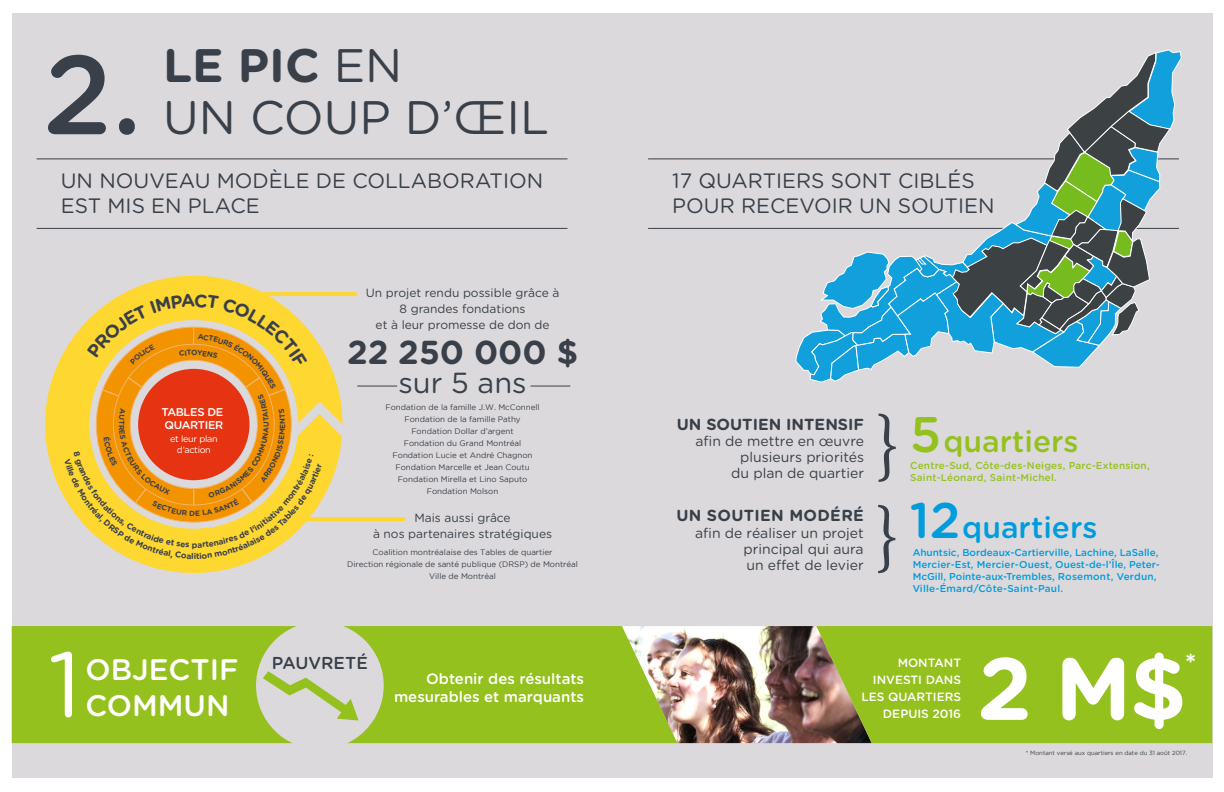
<style>
.page{position:relative;width:1224px;height:792px;background:#fff}
.page>*{position:absolute;margin:0;border:0;box-sizing:border-box;transform-origin:0 0}
.t1{font:500 112px "Gotham Rounded";color:#394049}
.t2{font:92.4px "Gotham Rounded";color:#fff}
.t3{font:700 88.2px "Gotham Rounded";color:#fff}
.t4{font:47px "Gotham Rounded";color:#394049}
.t5{font:700 47px "Gotham Rounded";color:#394049}
.t6{font:700 33.2px "Gotham Rounded";color:#394049}
.t7{font:500 30px "Gotham Rounded";color:#009cdc}
.t8{font:500 30px "Gotham Rounded";color:#95c11f}
.t9{font:500 29.7px/35.6px "Gotham Rounded";color:#fff}
.t10{font:29px "Gotham Rounded";color:#394049}
.t11{font:700 26px "Gotham Rounded";color:#fff}
.t12{font:20.8px/25px "Gotham Rounded";color:#394049}
.t13{font:500 17.2px "Gotham Rounded";color:#394049}
.t14{font:700 16px "Gotham Rounded";color:#394049}
.t15{font:700 16px "Gotham Rounded";letter-spacing:.02em;color:#394049}
.t16{font:500 15px/18px "Gotham Rounded";color:#fff;text-align:right}
.t17{font:14px/16px "Gotham Rounded";color:#394049;text-align:right}
.t18{font:12px/16px "Gotham Rounded";color:#394049;text-align:center}
.t19{font:500 12px/17px "Gotham Rounded";color:#fff;text-align:right}
.t20{font:500 11.3px/13.5px "Gotham Rounded";letter-spacing:-.03em;color:#fff}
.t21{font:500 10px/12px "Gotham Rounded";color:#009cdc}
.t22{font:500 10px/12px "Gotham Rounded";letter-spacing:.02em;color:#95c11f}
.t23{font:9px/10.8px "Gotham Rounded";letter-spacing:-.03em;color:#fff;text-align:center}
.t24{font:8px/12px "Gotham";color:#394049;text-align:center}
.t25{font:6px "Gotham";color:#394049}
.s1{font-weight:400}
.s2{font-family:"Gotham"}
.s3{font-size:50px}
</style>
<div class="page">
<div style="left:12px;top:14px;width:1200px;height:764px;background:#dbd9dc"></div>
<hr style="left:37px;top:159px;width:530px;height:1px;background:#394049">
<hr style="left:37px;top:228px;width:530px;height:1px;background:#394049">
<hr style="left:648px;top:159px;width:531px;height:1px;background:#394049">
<hr style="left:648px;top:228px;width:531px;height:1px;background:#394049">
<svg style="left:342px;top:292px;width:13px;height:4px"></svg>
<svg style="left:342px;top:517px;width:61px;height:4px"></svg>
<hr style="left:531px;top:386px;width:39px;height:1px;background:#394049">
<hr style="left:357px;top:386px;width:40px;height:1px;background:#394049">
<svg style="left:795px;top:49px;width:387px;height:334px"></svg>
<svg style="left:879px;top:414px;width:17px;height:68px"></svg>
<svg style="left:878px;top:505px;width:17px;height:68px"></svg>
<svg style="left:45px;top:276px;width:297px;height:297px"></svg>
<img style="left:677px;top:626px;width:139px;height:117px">
<div style="left:12px;top:626px;width:665px;height:117px;background:#95c11f"></div>
<svg style="left:816px;top:626px;width:396px;height:117px;background:#94b924"></svg>
<div style="left:256px;top:622px;width:128px;height:127px;background:#dbd9dc;border-radius:50%"></div>
<svg style="left:263px;top:671px;width:96px;height:50px"></svg>
<svg style="left:64px;top:294px;width:258px;height:265px"></svg>
<h3 class="t5" style="left:163px;top:31px;width:241px">LE PIC <span class="s1">EN</span></h3>
<h1 class="t1" style="left:43px;top:15px;width:100px">2.</h1>
<h3 class="t4" style="left:163px;top:85px;width:387px">UN COUP D’ŒIL</h3>
<h3 class="t12" style="left:61px;top:168px;width:484px">UN NOUVEAU MODÈLE DE COLLABORATION<br>EST MIS EN PLACE</h3>
<h3 class="t12" style="left:672px;top:168px;width:324px">17 QUARTIERS SONT CIBLÉS<br>POUR RECEVOIR UN SOUTIEN</h3>
<h3 class="t18" style="left:366px;top:284px;width:195px">Un projet rendu possible grâce à<br>8 grandes fondations<br>et à leur promesse de don de</h3>
<h3 class="t20" style="left:161px;top:405px;width:64px">TABLES DE<br>QUARTIER</h3>
<p class="t23" style="left:170px;top:433px;width:49px">et leur plan d’action</p>
<h2 class="t2" style="left:48px;top:621px;width:35px">1</h2>
<h3 class="t9" style="left:85px;top:650px;width:155px">OBJECTIF<br>COMMUN</h3>
<h3 class="t6" style="left:347px;top:328px;width:233px">22 250 000 $</h3>
<h3 class="t10" style="left:398px;top:362px;width:130px">sur 5 ans</h3>
<p class="t24" style="left:385px;top:401px;width:156px">Fondation de la famille J.W. McConnell<br>Fondation de la famille Pathy<br>Fondation Dollar d’argent<br>Fondation du Grand Montréal<br>Fondation Lucie et André Chagnon<br>Fondation Marcelle et Jean Coutu<br>Fondation Mirella et Lino Saputo<br>Fondation Molson</p>
<h3 class="t18" style="left:373px;top:510px;width:181px">Mais aussi grâce<br>à nos partenaires stratégiques</h3>
<p class="t24" style="left:347px;top:546px;width:232px">Coalition montréalaise des Tables de quartier<br>Direction régionale de santé publique (DRSP) de Montréal<br>Ville de Montréal</p>
<h3 class="t14" style="left:677px;top:413px;width:189px">UN SOUTIEN INTENSIF</h3>
<h3 class="t17" style="left:696px;top:433px;width:170px">afin de mettre en <span class="s2">œ</span>uvre plusieurs priorités<br>du plan de quartier</h3>
<h3 class="t15" style="left:676px;top:504px;width:189px">UN SOUTIEN MODÉRÉ</h3>
<h3 class="t17" style="left:744px;top:524px;width:122px;text-align:justify;text-indent:-48px">afin de réaliser un projet principal qui aura un effet de levier</h3>
<h3 class="t8" style="left:910px;top:420px;width:170px"><span class="s3">5</span> quartiers</h3>
<p class="t22" style="left:910px;top:459px;width:241px">Centre-Sud, Côte-des-Neiges, Parc-Extension,<br>Saint-Léonard, Saint-Michel.</p>
<h3 class="t7" style="left:910px;top:506px;width:189px"><span class="s3">12</span> quartiers</h3>
<p class="t21" style="left:913px;top:546px;width:249px">Ahuntsic, Bordeaux-Cartierville, Lachine, LaSalle, Mercier-Est, Mercier-Ouest, Ouest-de-l’Île, Peter-McGill, Pointe-aux-Trembles, Rosemont, Verdun, Ville-Émard/Côte-Saint-Paul.</p>
<h3 class="t13" style="left:272px;top:650px;width:98px">PAUVRETÉ</h3>
<h3 class="t19" style="left:861px;top:653px;width:101px">MONTANT<br>INVESTI DANS<br>LES QUARTIERS<br>DEPUIS 2016</h3>
<h3 class="t3" style="left:977px;top:624px;width:211px">2 M$</h3>
<h3 class="t11" style="left:1185px;top:643px;width:13px">*</h3>
<h3 class="t16" style="left:394px;top:669px;width:192px">Obtenir des résultats mesurables et marquants</h3>
<p class="t25" style="left:1026px;top:750px;width:163px">* Montant versé aux quartiers en date du 31 août 2017.</p>
</div>
